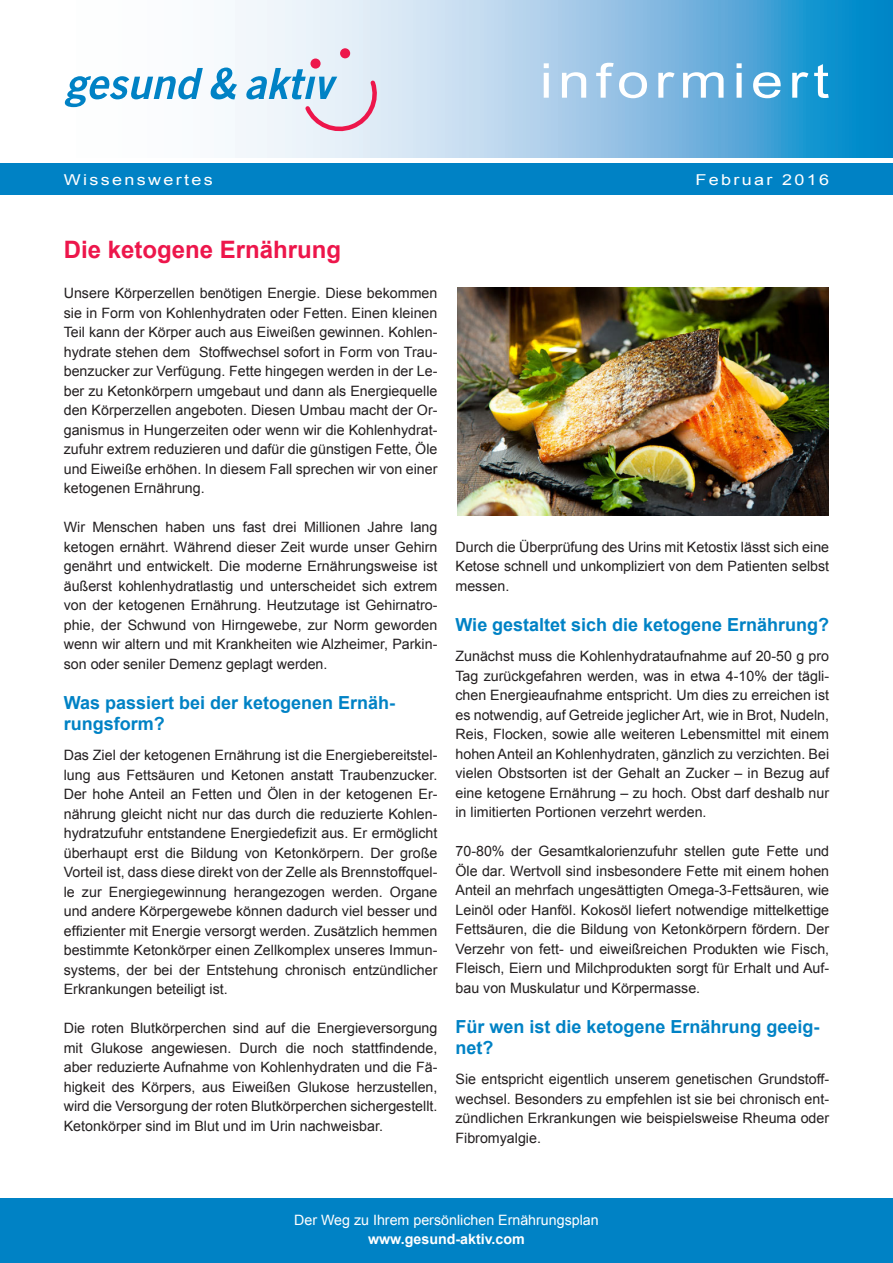
<style>
.page{position:relative;width:893px;height:1263px;background:#fff}
.page>*{position:absolute;margin:0;border:0;box-sizing:border-box;transform-origin:0 0}
.t1{font:48px "Arial";letter-spacing:.095em;color:#fff;scale:1.2 1}
.Headline_rot{font:700 24px "Arial";color:#ed164b}
.Subline_blau{font:700 18px/21px "Arial";color:#0082c5}
.Weisse_Schrift_links{font:15px "Arial";letter-spacing:.13em;color:#fff;scale:1.2 1}
.Weisse_Schrift_recht{font:15px "Arial";letter-spacing:.13em;color:#fff;scale:1.2 1}
.Fließtext{font:14.25px/19.5px "Arial";color:#231f20;text-align:justify}
.t2{font:14.25px "Arial";color:#fff}
.t3{font:700 14.25px "Arial";color:#fff}
</style>
<div class="page">
<svg style="left:71px;top:0;width:822px;height:157px"></svg>
<div style="left:0;top:163px;width:893px;height:32px;background:#0082c5"></div>
<svg style="left:64px;top:68px;width:139px;height:39px"></svg>
<svg style="left:210px;top:68px;width:27px;height:31px"></svg>
<svg style="left:246px;top:68px;width:133px;height:65px"></svg>
<div style="left:310px;top:59px;width:11px;height:10px;background:#ed164b;border-radius:50%"></div>
<div style="left:340px;top:48px;width:10px;height:10px;background:#ed164b;border-radius:50%"></div>
<div style="left:0;top:1198px;width:893px;height:65px;background:#0082c5"></div>
<img style="left:457px;top:288px;width:371px;height:228px">
<h1 class="t1" style="left:540px;top:49px;width:243px">informiert</h1>
<p class="Weisse_Schrift_links" style="left:64px;top:170px;width:126px">Wissenswertes</p>
<p class="Weisse_Schrift_recht" style="left:695px;top:170px;width:113px">Februar 2016</p>
<p class="Headline_rot" style="left:64px;top:233px;width:279px">Die ketogene Ernährung</p>
<p class="Fließtext" style="left:64px;top:283px;width:375px">Unsere Körperzellen benötigen Energie. Diese bekommen sie in Form von Kohlenhydraten oder Fetten. Einen kleinen Teil kann der Körper auch aus Eiweißen gewinnen. Kohlen&shy;hydrate stehen dem Stoffwechsel sofort in Form von Trau&shy;benzucker zur Verfügung. Fette hingegen werden in der Le&shy;ber zu Ketonkörpern umgebaut und dann als Energiequelle den Körperzellen angeboten. Diesen Umbau macht der Or&shy;ganismus in Hungerzeiten oder wenn wir die Kohlenhydrat&shy;zufuhr extrem reduzieren und dafür die günstigen Fette, Öle und Eiweiße erhöhen. In diesem Fall sprechen wir von einer ketogenen Ernährung.</p>
<p class="Fließtext" style="left:64px;top:517px;width:375px">Wir Menschen haben uns fast drei Millionen Jahre lang ketogen ernährt. Während dieser Zeit wurde unser Gehirn genährt und entwickelt. Die moderne Ernährungsweise ist äußerst kohlenhydratlastig und unterscheidet sich extrem von der ketogenen Ernährung. Heutzutage ist Gehirnatro&shy;phie, der Schwund von Hirngewebe, zur Norm geworden wenn wir altern und mit Krankheiten wie Alzheimer, Parkin&shy;son oder seniler Demenz geplagt werden.</p>
<p class="Subline_blau" style="left:64px;top:693px;width:333px">Was passiert bei der ketogenen Ernäh&shy;rungsform?</p>
<p class="Fließtext" style="left:64px;top:746px;width:375px">Das Ziel der ketogenen Ernährung ist die Energiebereitstel&shy;lung aus Fettsäuren und Ketonen anstatt Traubenzucker.<br>Der hohe Anteil an Fetten und Ölen in der ketogenen Er&shy;nährung gleicht nicht nur das durch die reduzierte Kohlen&shy;hydratzufuhr entstandene Energiedefizit aus. Er ermöglicht überhaupt erst die Bildung von Ketonkörpern. Der große Vorteil ist, dass diese direkt von der Zelle als Brennstoffquel&shy;le zur Energiegewinnung herangezogen werden. Organe und andere Körpergewebe können dadurch viel besser und effizienter mit Energie versorgt werden. Zusätzlich hemmen bestimmte Ketonkörper einen Zellkomplex unseres Immun&shy;systems, der bei der Entstehung chronisch entzündlicher Erkrankungen beteiligt ist.</p>
<p class="Fließtext" style="left:64px;top:1019px;width:375px">Die roten Blutkörperchen sind auf die Energieversorgung mit Glukose angewiesen. Durch die noch stattfindende, aber reduzierte Aufnahme von Kohlenhydraten und die Fä&shy;higkeit des Körpers, aus Eiweißen Glukose herzustellen, wird die Versorgung der roten Blutkörperchen sichergestellt.<br>Ketonkörper sind im Blut und im Urin nachweisbar.</p>
<p class="Fließtext" style="left:455px;top:537px;width:375px">Durch die Überprüfung des Urins mit Ketostix lässt sich eine Ketose schnell und unkompliziert von dem Patienten selbst messen.</p>
<p class="Subline_blau" style="left:455px;top:615px;width:375px">Wie gestaltet sich die ketogene Ernährung?</p>
<p class="Fließtext" style="left:455px;top:647px;width:375px">Zunächst muss die Kohlenhydrataufnahme auf 20-50 g pro Tag zurückgefahren werden, was in etwa 4-10% der tägli&shy;chen Energieaufnahme entspricht. Um dies zu erreichen ist es notwendig, auf Getreide jeglicher Art, wie in Brot, Nudeln, Reis, Flocken, sowie alle weiteren Lebensmittel mit einem hohen Anteil an Kohlenhydraten, gänzlich zu verzichten. Bei vielen Obstsorten ist der Gehalt an Zucker – in Bezug auf eine ketogene Ernährung – zu hoch. Obst darf deshalb nur in limitierten Portionen verzehrt werden.</p>
<p class="Fließtext" style="left:455px;top:842px;width:375px">70-80% der Gesamtkalorienzufuhr stellen gute Fette und Öle dar. Wertvoll sind insbesondere Fette mit einem hohen Anteil an mehrfach ungesättigten Omega-3-Fettsäuren, wie Leinöl oder Hanföl. Kokosöl liefert notwendige mittelkettige Fettsäuren, die die Bildung von Ketonkörpern fördern. Der Verzehr von fett- und eiweißreichen Produkten wie Fisch, Fleisch, Eiern und Milchprodukten sorgt für Erhalt und Auf&shy;bau von Muskulatur und Körpermasse.</p>
<p class="Subline_blau" style="left:455px;top:1017px;width:366px">Für wen ist die ketogene Ernährung geeig&shy;net?</p>
<p class="Fließtext" style="left:455px;top:1070px;width:375px">Sie entspricht eigentlich unserem genetischen Grundstoff&shy;wechsel. Besonders zu empfehlen ist sie bei chronisch ent&shy;zündlichen Erkrankungen wie beispielsweise Rheuma oder Fibromyalgie.</p>
<p class="t2" style="left:294px;top:1210px;width:306px">Der Weg zu Ihrem persönlichen Ernährungsplan</p>
<p class="t3" style="left:368px;top:1230px;width:158px">www.gesund-aktiv.com</p>
</div>
